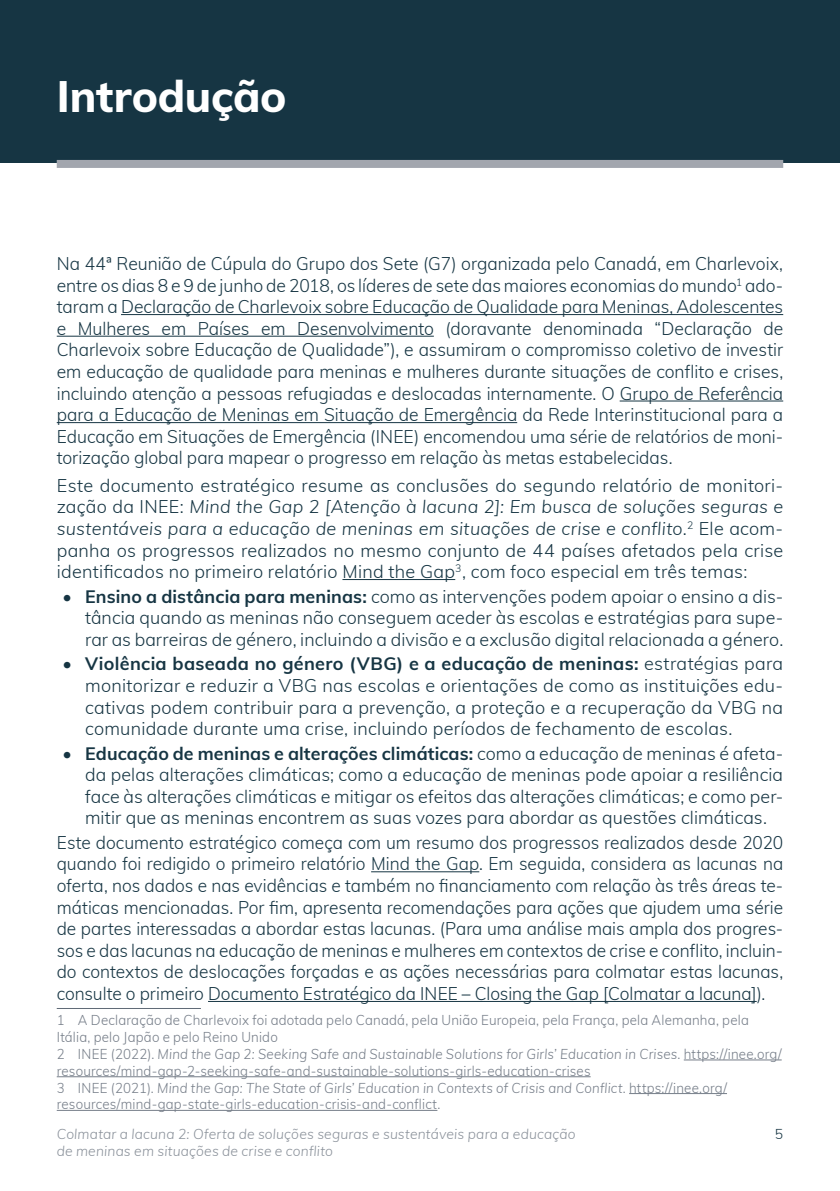
<style>
.page{position:relative;width:840px;height:1191px;background:#fff}
.page>*{position:absolute;margin:0;border:0;box-sizing:border-box;transform-origin:0 0}
.Header_Level_1{font:800 44px "Muli";letter-spacing:-.005em;color:#fff}
.Paragraph_Style{font:300 18px/21.6px "Muli";letter-spacing:.005em;color:#163543;text-align:justify}
.Paragraph_Style-2{font:300 18px/21.6px "Muli";letter-spacing:.005em;color:#163543;text-align:justify;scale:.96 1}
.Footnotes{font:300 14px/16.8px "Muli";letter-spacing:.015em;color:#757d88;scale:.95 1}
.t1{font:italic 300 14px "Muli";letter-spacing:.015em;color:#8a919a}
.t2{font:300 14px "Muli";color:#163543}
.s1{font-style:italic}
.s2{font-weight:700}
</style>
<div class="page">
<div style="left:0;top:0;width:839px;height:163px;background:#163543"></div>
<div style="left:57px;top:160px;width:725px;height:8px;background:#a2a6ae"></div>
<hr style="left:121px;top:314px;width:661px;height:1px;background:#163543">
<hr style="left:57px;top:336px;width:376px;height:1px;background:#163543">
<hr style="left:619px;top:400px;width:163px;height:1px;background:#163543">
<hr style="left:57px;top:422px;width:460px;height:1px;background:#163543">
<hr style="left:342px;top:579px;width:113px;height:1px;background:#163543">
<hr style="left:371px;top:871px;width:108px;height:1px;background:#163543">
<hr style="left:208px;top:1001px;width:548px;height:1px;background:#163543">
<hr style="left:57px;top:1008px;width:144px;height:1px;background:#616b77">
<hr style="left:683px;top:1059px;width:98px;height:1px;background:#757d88">
<hr style="left:57px;top:1076px;width:533px;height:1px;background:#757d88">
<hr style="left:628px;top:1093px;width:98px;height:1px;background:#757d88">
<hr style="left:57px;top:1110px;width:380px;height:1px;background:#757d88">
<p class="Header_Level_1" style="left:57px;top:64px;width:231px">Introdução</p>
<p class="Paragraph_Style" style="left:57px;top:252px;width:727px">Na 44ª Reunião de Cúpula do Grupo dos Sete (G7) organizada pelo Canadá, em Charlevoix, entre os dias 8 e 9 de junho de 2018, os líderes de sete das maiores economias do mundo<sup>1</sup> ado&shy;taram a Declaração de Charlevoix sobre Educação de Qualidade para Meninas, Adolescentes e Mulheres em Países em Desenvolvimento (doravante denominada “Declaração de Charlevoix sobre Educação de Qualidade”), e assumiram o compromisso coletivo de investir em educação de qualidade para meninas e mulheres durante situações de conflito e crises, incluindo atenção a pessoas refugiadas e deslocadas internamente. O Grupo de Referência para a Educação de Meninas em Situação de Emergência da Rede Interinstitucional para a Educação em Situações de Emergência (INEE) encomendou uma série de relatórios de moni&shy;torização global para mapear o progresso em relação às metas estabelecidas.</p>
<p class="Paragraph_Style" style="left:57px;top:473px;width:727px">Este documento estratégico resume as conclusões do segundo relatório de monitori&shy;zação da INEE: <span class="s1">Mind the Gap 2 [Atenção à lacuna 2]: Em busca de soluções seguras e sustentáveis para a educação de meninas em situações de crise e conflito</span>.<sup>2</sup> Ele acom&shy;panha os progressos realizados no mesmo conjunto de 44 países afetados pela crise identificados no primeiro relatório Mind the Gap<sup>3</sup>, com foco especial em três temas:</p>
<p class="Paragraph_Style" style="left:85px;top:584px;width:699px;text-indent:-23px">• <span class="s2">Ensino a distância para meninas:</span> como as intervenções podem apoiar o ensino a dis&shy;tância quando as meninas não conseguem aceder às escolas e estratégias para supe&shy;rar as barreiras de género, incluindo a divisão e a exclusão digital relacionada a género.</p>
<p class="Paragraph_Style" style="left:85px;top:652px;width:699px;text-indent:-23px">• <span class="s2">Violência baseada no género (VBG) e a educação de meninas:</span> estratégias para monitorizar e reduzir a VBG nas escolas e orientações de como as instituições edu&shy;cativas podem contribuir para a prevenção, a proteção e a recuperação da VBG na comunidade durante uma crise, incluindo períodos de fechamento de escolas.</p>
<p class="Paragraph_Style" style="left:85px;top:741px;width:699px;text-indent:-23px">• <span class="s2">Educação de meninas e alterações climáticas:</span> como a educação de meninas é afeta&shy;da pelas alterações climáticas; como a educação de meninas pode apoiar a resiliência face às alterações climáticas e mitigar os efeitos das alterações climáticas; e como per&shy;mitir que as meninas encontrem as suas vozes para abordar as questões climáticas.</p>
<p class="Paragraph_Style-2" style="left:57px;top:830px;width:757px">Este documento estratégico começa com um resumo dos progressos realizados desde 2020 quando foi redigido o primeiro relatório Mind the Gap. Em seguida, considera as lacunas na oferta, nos dados e nas evidências e também no financiamento com relação às três áreas te&shy;máticas mencionadas. Por fim, apresenta recomendações para ações que ajudem uma série de partes interessadas a abordar estas lacunas. (Para uma análise mais ampla dos progres&shy;sos e das lacunas na educação de meninas e mulheres em contextos de crise e conflito, incluin&shy;do contextos de deslocações forçadas e as ações necessárias para colmatar estas lacunas, consulte o primeiro Documento Estratégico da INEE – Closing the Gap [Colmatar a lacuna]).</p>
<p class="Footnotes" style="left:57px;top:1011px;width:729px">1 A Declaração de Charlevoix foi adotada pelo Canadá, pela União Europeia, pela França, pela Alemanha, pela<br>Itália, pelo Japão e pelo Reino Unido</p>
<p class="Footnotes" style="left:57px;top:1044px;width:764px">2 INEE (2022). <span class="s1">Mind the Gap 2: Seeking Safe and Sustainable Solutions for Girls’ Education in Crises</span>. https://inee.org/ resources/mind-gap-2-seeking-safe-and-sustainable-solutions-girls-education-crises</p>
<p class="Footnotes" style="left:57px;top:1078px;width:706px">3 INEE (2021). <span class="s1">Mind the Gap: The State of Girls’ Education in Contexts of Crisis and Conflict</span>. https://inee.org/ resources/mind-gap-state-girls-education-crisis-and-conflict.</p>
<p class="t1" style="left:57px;top:1123px;width:520px">Colmatar a lacuna 2: Oferta de soluções seguras e sustentáveis para a educação</p>
<p class="t2" style="left:774px;top:1123px;width:10px">5</p>
<p class="t1" style="left:57px;top:1140px;width:278px">de meninas em situações de crise e conflito</p>
</div>
